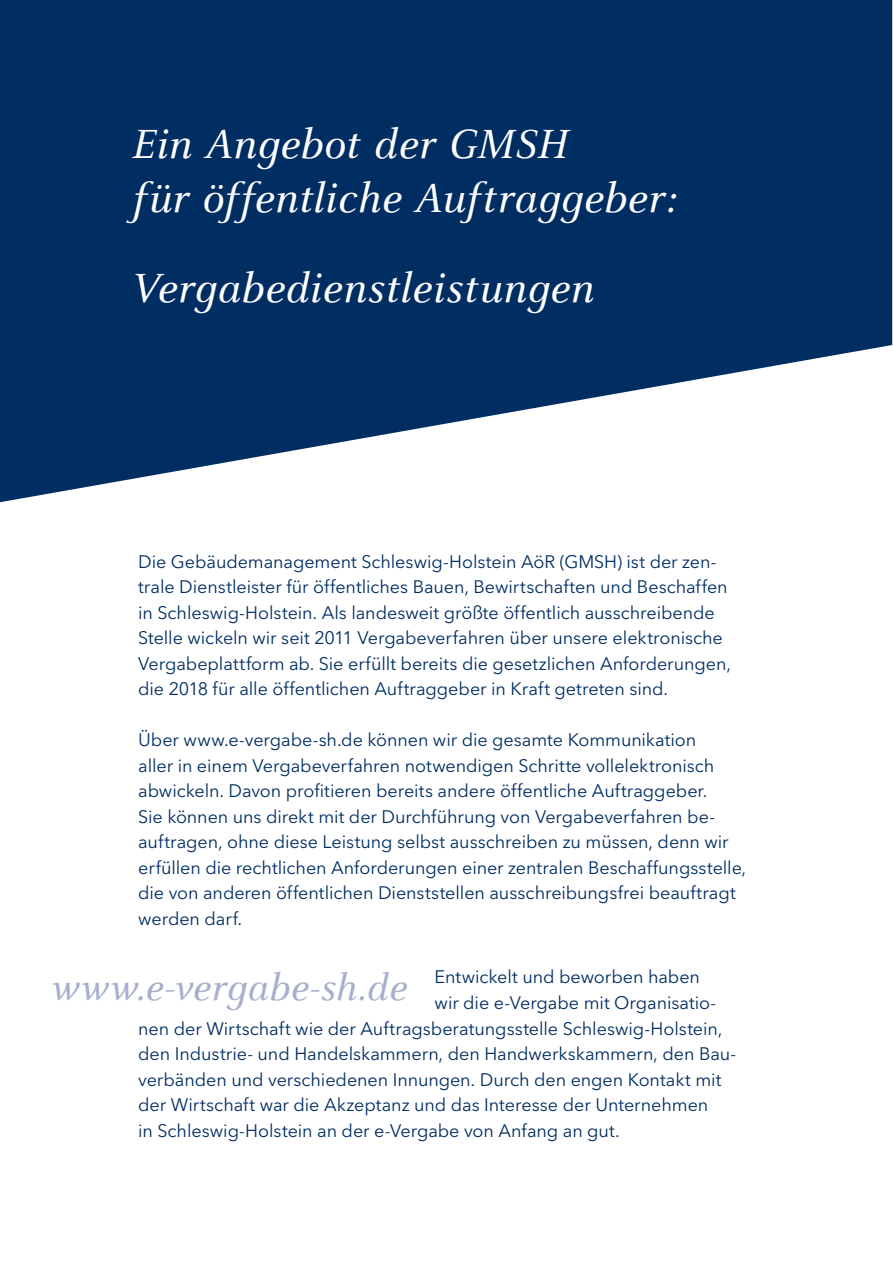
<style>
.page{position:relative;width:893px;height:1263px;background:#fff}
.page>*{position:absolute;margin:0;border:0;box-sizing:border-box;transform-origin:0 0}
.t1{font:italic 45px/54px "Celeste Pro";letter-spacing:.01em;color:#fff}
.t2{font:italic 40.8px "Celeste Pro";letter-spacing:.015em;color:#a8afcc}
.t3{font:18px/25.5px "Avenir Next LT Pro";letter-spacing:-.005em;color:#002d62}
</style>
<div class="page">
<svg style="left:0;top:0;width:892px;height:502px;fill:#002d62"></svg>
<h1 class="t1" style="left:132px;top:116px;width:548px">Ein Angebot der GMSH<br>für öffentliche Auftraggeber:</h1>
<h1 class="t1" style="left:132px;top:260px;width:463px">Vergabedienstleistungen</h1>
<p class="t3" style="left:138px;top:549px;width:594px">Die Gebäudemanagement Schleswig-Holstein AöR (GMSH) ist der zen&shy;trale Dienstleister für öffentliches Bauen, Bewirtschaften und Beschaffen in Schleswig-Holstein. Als landesweit größte öffentlich ausschreibende Stelle wickeln wir seit 2011 Vergabeverfahren über unsere elektronische Vergabeplattform ab. Sie erfüllt bereits die gesetzlichen Anforderungen, die 2018 für alle öffentlichen Auftraggeber in Kraft getreten sind.</p>
<p class="t3" style="left:138px;top:727px;width:610px">Über www.e-vergabe-sh.de können wir die gesamte Kommunikation<br>aller in einem Vergabeverfahren notwendigen Schritte vollelektronisch abwickeln. Davon profitieren bereits andere öffentliche Auftraggeber.<br>Sie können uns direkt mit der Durchführung von Vergabeverfahren be&shy;auftragen, ohne diese Leistung selbst ausschreiben zu müssen, denn wir erfüllen die rechtlichen Anforderungen einer zentralen Beschaffungsstelle, die von anderen öffentlichen Dienststellen ausschreibungsfrei beauftragt werden darf.</p>
<p class="t3" style="left:435px;top:964px;width:267px">Entwickelt und beworben haben</p>
<p class="t3" style="left:435px;top:990px;width:283px">wir die e-Vergabe mit Organisatio-</p>
<p class="t3" style="left:138px;top:1015px;width:586px">nen der Wirtschaft wie der Auftragsberatungsstelle Schleswig-Holstein,</p>
<p class="t3" style="left:138px;top:1041px;width:599px">den Industrie- und Handelskammern, den Handwerkskammern, den Bau-</p>
<p class="t3" style="left:138px;top:1066px;width:585px">verbänden und verschiedenen Innungen. Durch den engen Kontakt mit</p>
<p class="t3" style="left:138px;top:1092px;width:572px">der Wirtschaft war die Akzeptanz und das Interesse der Unternehmen</p>
<p class="t3" style="left:138px;top:1117px;width:483px">in Schleswig-Holstein an der e-Vergabe von Anfang an gut.</p>
<h2 class="t2" style="left:52px;top:962px;width:357px">www.e-vergabe-sh.de</h2>
</div>
